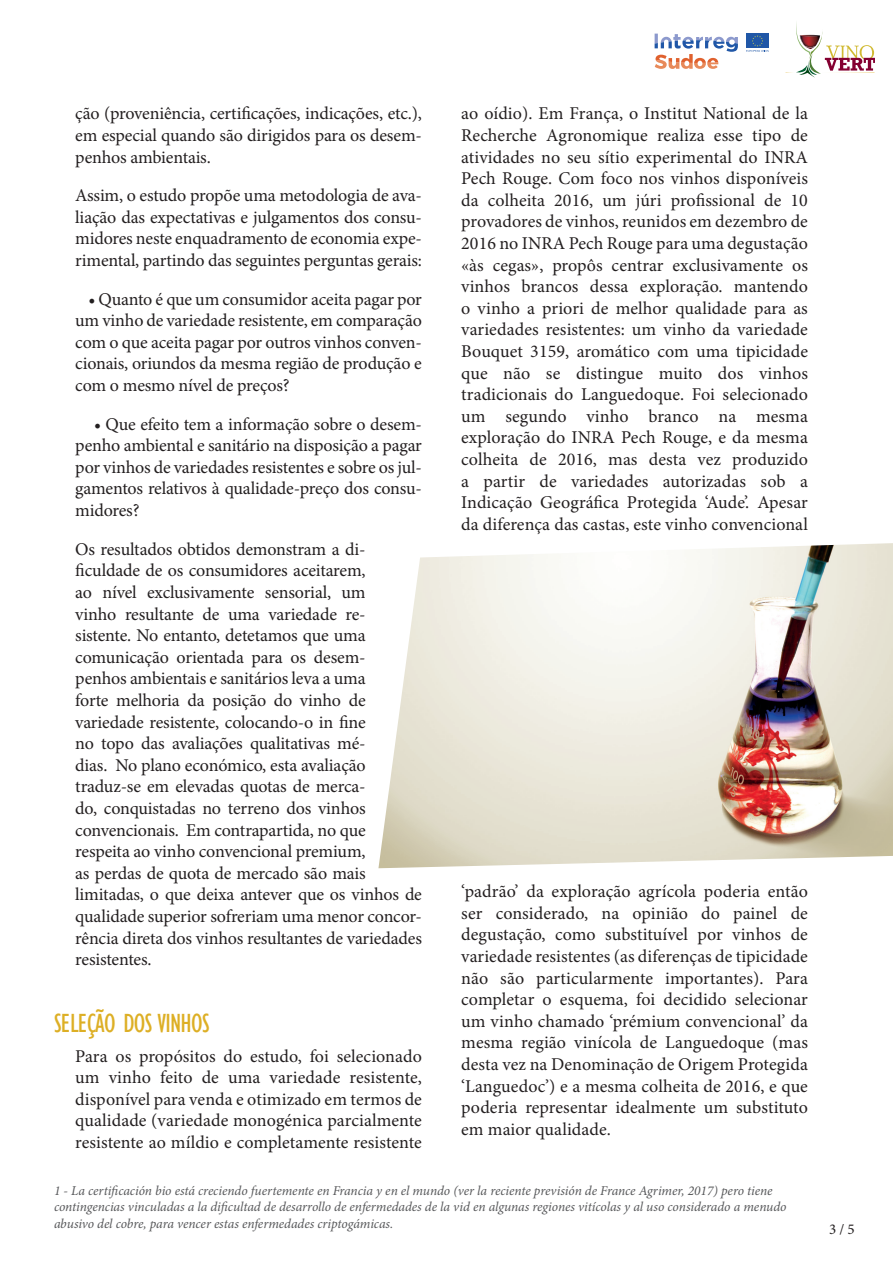
<style>
.page{position:relative;width:893px;height:1263px;background:#fff}
.page>*{position:absolute;margin:0;border:0;box-sizing:border-box;transform-origin:0 0}
.t1{font:condensed 27px "Gill Sans";letter-spacing:-.025em;color:#ddaf25}
.t2{font:18px/21.6px "Minion Pro";letter-spacing:-.01em;color:#231f20;text-align:justify}
.t3{font:15px "Minion Pro";color:#231f20}
.t4{font:italic 13.5px/16.2px "Minion Pro";letter-spacing:-.005em;color:#57585a}
</style>
<div class="page">
<img style="left:378px;top:543px;width:515px;height:325px">
<svg style="left:746px;top:34px;width:23px;height:18px"></svg>
<svg style="left:655px;top:34px;width:83px;height:35px"></svg>
<svg style="left:786px;top:22px;width:88px;height:55px"></svg>
<p class="t2" style="left:75px;top:103px;width:348px">ção (proveniência, certificações, indicações, etc.), em especial quando são dirigidos para os desem&shy;penhos ambientais.</p>
<p class="t2" style="left:75px;top:185px;width:348px">Assim, o estudo propõe uma metodologia de ava&shy;liação das expectativas e julgamentos dos consu&shy;midores neste enquadramento de economia expe&shy;rimental, partindo das seguintes perguntas gerais:</p>
<p class="t2" style="left:75px;top:288px;width:348px;text-indent:13px">• Quanto é que um consumidor aceita pagar por um vinho de variedade resistente, em comparação com o que aceita pagar por outros vinhos conven&shy;cionais, oriundos da mesma região de produção e com o mesmo nível de preços?</p>
<p class="t2" style="left:75px;top:413px;width:348px;text-indent:19px">• Que efeito tem a informação sobre o desem&shy;penho ambiental e sanitário na disposição a pagar por vinhos de variedades resistentes e sobre os jul&shy;gamentos relativos à qualidade-preço dos consu&shy;midores?</p>
<p class="t2" style="left:75px;top:538px;width:348px;text-align:left">Os resultados obtidos demonstram a di&shy;ficuldade de os consumidores aceitarem,<br>ao nível exclusivamente sensorial, um<br>vinho resultante de uma variedade re&shy;sistente. No entanto, detetamos que uma comunicação orientada para os desem-<br>penhos ambientais e sanitários leva a uma<br>forte melhoria da posição do vinho de variedade resistente, colocando-o in fine<br>no topo das avaliações qualitativas mé-<br>dias. No plano económico, esta avaliação traduz-se em elevadas quotas de merca-<br>do, conquistadas no terreno dos vinhos convencionais. Em contrapartida, no que respeita ao vinho convencional premium,<br>as perdas de quota de mercado são mais limitadas, o que deixa antever que os vinhos de qualidade superior sofreriam uma menor concor&shy;rência direta dos vinhos resultantes de variedades resistentes.</p>
<h1 class="t1" style="left:54px;top:1007px;width:157px">SELEÇÃO DOS VINHOS</h1>
<p class="t2" style="left:75px;top:1045px;width:348px">Para os propósitos do estudo, foi selecionado um vinho feito de uma variedade resistente, disponível para venda e otimizado em termos de qualidade (variedade monogénica parcialmente resistente ao míldio e completamente resistente</p>
<p class="t2" style="left:461px;top:103px;width:348px">ao oídio). Em França, o Institut National de la Recherche Agronomique realiza esse tipo de atividades no seu sítio experimental do INRA Pech Rouge. Com foco nos vinhos disponíveis da colheita 2016, um júri profissional de 10 provadores de vinhos, reunidos em dezembro de 2016 no INRA Pech Rouge para uma degustação «às cegas», propôs centrar exclusivamente os vinhos brancos dessa exploração. mantendo o vinho a priori de melhor qualidade para as variedades resistentes: um vinho da variedade Bouquet 3159, aromático com uma tipicidade que não se distingue muito dos vinhos tradicionais do Languedoque. Foi selecionado um segundo vinho branco na mesma exploração do INRA Pech Rouge, e da mesma colheita de 2016, mas desta vez produzido a partir de variedades autorizadas sob a Indicação Geográfica Protegida ‘Aude’. Apesar da diferença das castas, este vinho convencional</p>
<p class="t2" style="left:461px;top:881px;width:348px">‘padrão’ da exploração agrícola poderia então ser considerado, na opinião do painel de degustação, como substituível por vinhos de variedade resistentes (as diferenças de tipicidade não são particularmente importantes). Para completar o esquema, foi decidido selecionar um vinho chamado ‘prémium convencional’ da mesma região vinícola de Languedoque (mas desta vez na Denominação de Origem Protegida ‘Languedoc’) e a mesma colheita de 2016, e que poderia representar idealmente um substituto em maior qualidade.</p>
<p class="t4" style="left:54px;top:1183px;width:734px">1 - La certificación bio está creciendo fuertemente en Francia y en el mundo (ver la reciente previsión de France Agrimer, 2017) pero tiene contingencias vinculadas a la dificultad de desarrollo de enfermedades de la vid en algunas regiones vitícolas y al uso considerado a menudo abusivo del cobre, para vencer estas enfermedades criptogámicas.</p>
<p class="t3" style="left:829px;top:1219px;width:27px">3 / 5</p>
</div>
